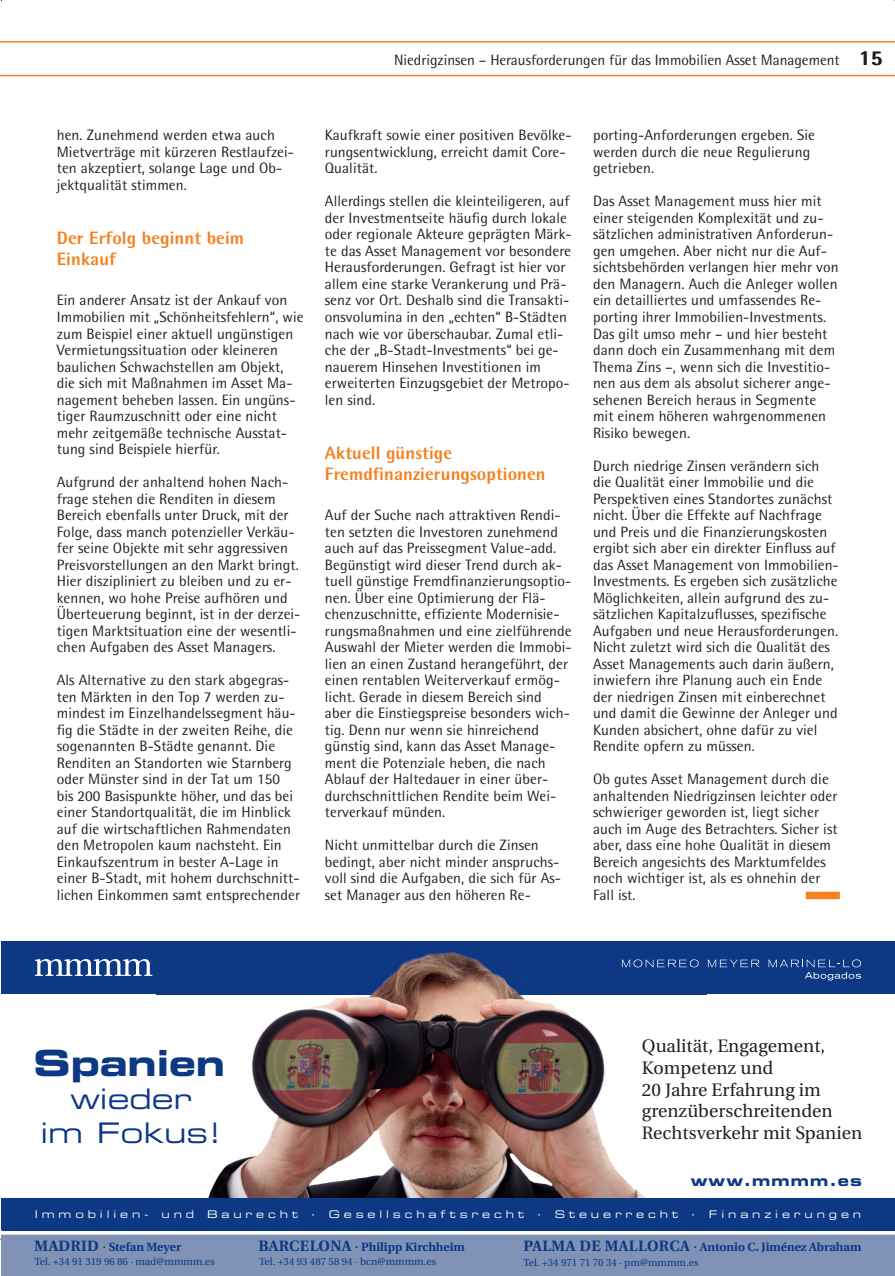
<style>
.page{position:relative;width:895px;height:1276px;background:#fff}
.page>*{position:absolute;margin:0;border:0;box-sizing:border-box;transform-origin:0 0}
.t1{font:36px "Eurostile Bold Extended Two";letter-spacing:-.005em;color:#0d3884}
.t2{font:28.35px/34px "Eurostile Extended Two";color:#0d3884;text-align:center}
.t3{font:18px/21.6px "Utopia";letter-spacing:.005em;color:#231f20}
.t4{font:800 18px/21px "Rotis Semi Sans";letter-spacing:.005em;color:#f58220}
.t5{font:15px/16.5px "Rotis Semi Sans";letter-spacing:.005em;color:#231f20}
.t6{font:15px "Eurostile Bold Extended Two";letter-spacing:.075em;color:#0d3884}
.t7{font:700 12px "Utopia";color:#0d3884}
.t8{font:10.5px "Eurostile Extended Two";letter-spacing:.365em;color:#fff}
.t9{font:10.2px "Utopia";color:#0d3884}
.s1{font-weight:800;font-size:21px}
.s2{font-size:15px}
.s3{font-family:"Myriad Pro";font-weight:400;font-size:15px}
</style>
<div class="page">
<svg style="left:0;top:41px;width:894px;height:35px"></svg>
<div style="left:805px;top:891px;width:34px;height:8px;background:#f58220"></div>
<div style="left:1px;top:941px;width:893px;height:52px;background:#0d3884"></div>
<hr style="left:1px;top:992px;width:893px;height:2px;background:#0d3884">
<img style="left:156px;top:945px;width:550px;height:252px">
<svg style="left:35px;top:959px;width:117px;height:16px"></svg>
<svg style="left:621px;top:959px;width:77px;height:8px"></svg>
<svg style="left:707px;top:959px;width:52px;height:8px"></svg>
<svg style="left:768px;top:959px;width:92px;height:21px"></svg>
<svg style="left:0;top:1197px;width:895px;height:79px;background:#5672a4"></svg>
<p class="t5" style="left:394px;top:51px;width:489px">Niedrigzinsen – Herausforderungen für das Immobilien Asset Management <span class="s1">15</span></p>
<p class="t5" style="left:57px;top:127px;width:239px">hen. Zunehmend werden etwa auch Mietverträge mit kürzeren Restlaufzei&shy;ten akzeptiert, solange Lage und Ob&shy;jektqualität stimmen.</p>
<p class="t4" style="left:57px;top:227px;width:189px">Der Erfolg beginnt beim<br>Einkauf</p>
<p class="t5" style="left:57px;top:292px;width:248px">Ein anderer Ansatz ist der Ankauf von Immobilien mit „Schönheitsfehlern“, wie zum Beispiel einer aktuell ungünstigen Vermietungssituation oder kleineren baulichen Schwachstellen am Objekt, die sich mit Maßnahmen im Asset Ma&shy;nagement beheben lassen. Ein ungüns&shy;tiger Raumzuschnitt oder eine nicht mehr zeitgemäße technische Ausstat&shy;tung sind Beispiele hierfür.</p>
<p class="t5" style="left:57px;top:473px;width:245px">Aufgrund der anhaltend hohen Nach&shy;frage stehen die Renditen in diesem Bereich ebenfalls unter Druck, mit der Folge, dass manch potenzieller Verkäu&shy;fer seine Objekte mit sehr aggressiven Preisvorstellungen an den Markt bringt.<br>Hier diszipliniert zu bleiben und zu er&shy;kennen, wo hohe Preise aufhören und Überteuerung beginnt, ist in der derzei&shy;tigen Marktsituation eine der wesentli&shy;chen Aufgaben des Asset Managers.</p>
<p class="t5" style="left:57px;top:671px;width:245px">Als Alternative zu den stark abgegras&shy;ten Märkten in den Top 7 werden zu&shy;mindest im Einzelhandelssegment häu&shy;fig die Städte in der zweiten Reihe, die sogenannten B-Städte genannt. Die Renditen an Standorten wie Starnberg oder Münster sind in der Tat um 150 bis 200 Basispunkte höher, und das bei einer Standortqualität, die im Hinblick auf die wirtschaftlichen Rahmendaten den Metropolen kaum nachsteht. Ein Einkaufszentrum in bester A-Lage in einer B-Stadt, mit hohem durchschnitt&shy;lichen Einkommen samt entsprechender</p>
<p class="t5" style="left:325px;top:127px;width:248px">Kaufkraft sowie einer positiven Bevölke&shy;rungsentwicklung, erreicht damit Core-<br>Qualität.</p>
<p class="t5" style="left:325px;top:193px;width:248px">Allerdings stellen die kleinteiligeren, auf der Investmentseite häufig durch lokale oder regionale Akteure geprägten Märk&shy;te das Asset Management vor besondere Herausforderungen. Gefragt ist hier vor allem eine starke Verankerung und Prä&shy;senz vor Ort. Deshalb sind die Transakti&shy;onsvolumina in den „echten“ B-Städten nach wie vor überschaubar. Zumal etli&shy;che der „B-Stadt-Investments“ bei ge&shy;nauerem Hinsehen Investitionen im erweiterten Einzugsgebiet der Metropo&shy;len sind.</p>
<p class="t4" style="left:325px;top:441px;width:222px">Aktuell günstige<br>Fremdfinanzierungsoptionen</p>
<p class="t5" style="left:325px;top:506px;width:248px">Auf der Suche nach attraktiven Rendi&shy;ten setzten die Investoren zunehmend auch auf das Preissegment Value-add.<br>Begünstigt wird dieser Trend durch ak&shy;tuell günstige Fremdfinanzierungsoptio&shy;nen. Über eine Optimierung der Flä&shy;chenzuschnitte, effiziente Modernisie&shy;rungsmaßnahmen und eine zielführende Auswahl der Mieter werden die Immobi&shy;lien an einen Zustand herangeführt, der einen rentablen Weiterverkauf ermög&shy;licht. Gerade in diesem Bereich sind aber die Einstiegspreise besonders wich&shy;tig. Denn nur wenn sie hinreichend günstig sind, kann das Asset Manage&shy;ment die Potenziale heben, die nach Ablauf der Haltedauer in einer über&shy;durchschnittlichen Rendite beim Wei&shy;terverkauf münden.</p>
<p class="t5" style="left:325px;top:836px;width:238px">Nicht unmittelbar durch die Zinsen bedingt, aber nicht minder anspruchs&shy;voll sind die Aufgaben, die sich für As&shy;set Manager aus den höheren Re-</p>
<p class="t5" style="left:592px;top:127px;width:223px">porting-Anforderungen ergeben. Sie werden durch die neue Regulierung getrieben.</p>
<p class="t5" style="left:592px;top:193px;width:247px">Das Asset Management muss hier mit einer steigenden Komplexität und zu&shy;sätzlichen administrativen Anforderun&shy;gen umgehen. Aber nicht nur die Auf&shy;sichtsbehörden verlangen hier mehr von den Managern. Auch die Anleger wollen ein detailliertes und umfassendes Re&shy;porting ihrer Immobilien-Investments.<br>Das gilt umso mehr – und hier besteht dann doch ein Zusammenhang mit dem Thema Zins –, wenn sich die Investitio&shy;nen aus dem als absolut sicherer ange&shy;sehenen Bereich heraus in Segmente mit einem höheren wahrgenommenen Risiko bewegen.</p>
<p class="t5" style="left:592px;top:457px;width:247px">Durch niedrige Zinsen verändern sich die Qualität einer Immobilie und die Perspektiven eines Standortes zunächst nicht. Über die Effekte auf Nachfrage und Preis und die Finanzierungskosten ergibt sich aber ein direkter Einfluss auf das Asset Management von Immobilien-Investments. Es ergeben sich zusätzliche Möglichkeiten, allein aufgrund des zu&shy;sätzlichen Kapitalzuflusses, spezifische Aufgaben und neue Herausforderungen.<br>Nicht zuletzt wird sich die Qualität des Asset Managements auch darin äußern, inwiefern ihre Planung auch ein Ende der niedrigen Zinsen mit einberechnet und damit die Gewinne der Anleger und Kunden absichert, ohne dafür zu viel Rendite opfern zu müssen.</p>
<p class="t5" style="left:592px;top:770px;width:246px">Ob gutes Asset Management durch die anhaltenden Niedrigzinsen leichter oder schwieriger geworden ist, liegt sicher auch im Auge des Betrachters. Sicher ist aber, dass eine hohe Qualität in diesem Bereich angesichts des Marktumfeldes noch wichtiger ist, als es ohnehin der Fall ist.</p>
<h1 class="t1" style="left:34px;top:1037px;width:193px">Spanien</h1>
<h2 class="t2" style="left:40px;top:1080px;width:183px">wieder<br>im Fokus!</h2>
<p class="t3" style="left:641px;top:1035px;width:221px">Qualität, Engagement,<br>Kompetenz und<br>20 Jahre Erfahrung im grenzüberschreitenden<br>Rechtsverkehr mit Spanien</p>
<p class="t6" style="left:690px;top:1170px;width:173px">www.mmmm.es</p>
<p class="t8" style="left:35px;top:1206px;width:827px">Immobilien- und Baurecht · Gesellschaftsrecht · Steuerrecht · Finanzierungen</p>
<p class="t7" style="left:258px;top:1240px;width:208px"><span class="s2">BARCELONA</span> <span class="s3">∙</span> Philipp Kirchheim</p>
<p class="t7" style="left:523px;top:1240px;width:339px"><span class="s2">PALMA DE MALLORCA</span> <span class="s3">∙</span> Antonio C. Jiménez Abraham</p>
<p class="t9" style="left:523px;top:1256px;width:176px">Tel. +34 971 71 70 34 · pm@mmmm.es</p>
<p class="t7" style="left:35px;top:1240px;width:148px"><span class="s2">MADRID</span> <span class="s3">∙</span> Stefan Meyer</p>
<p class="t9" style="left:35px;top:1255px;width:182px">Tel. +34 91 319 96 86 · mad@mmmm.es</p>
<p class="t9" style="left:259px;top:1255px;width:178px">Tel. +34 93 487 58 94 · bcn@mmmm.es</p>
</div>
